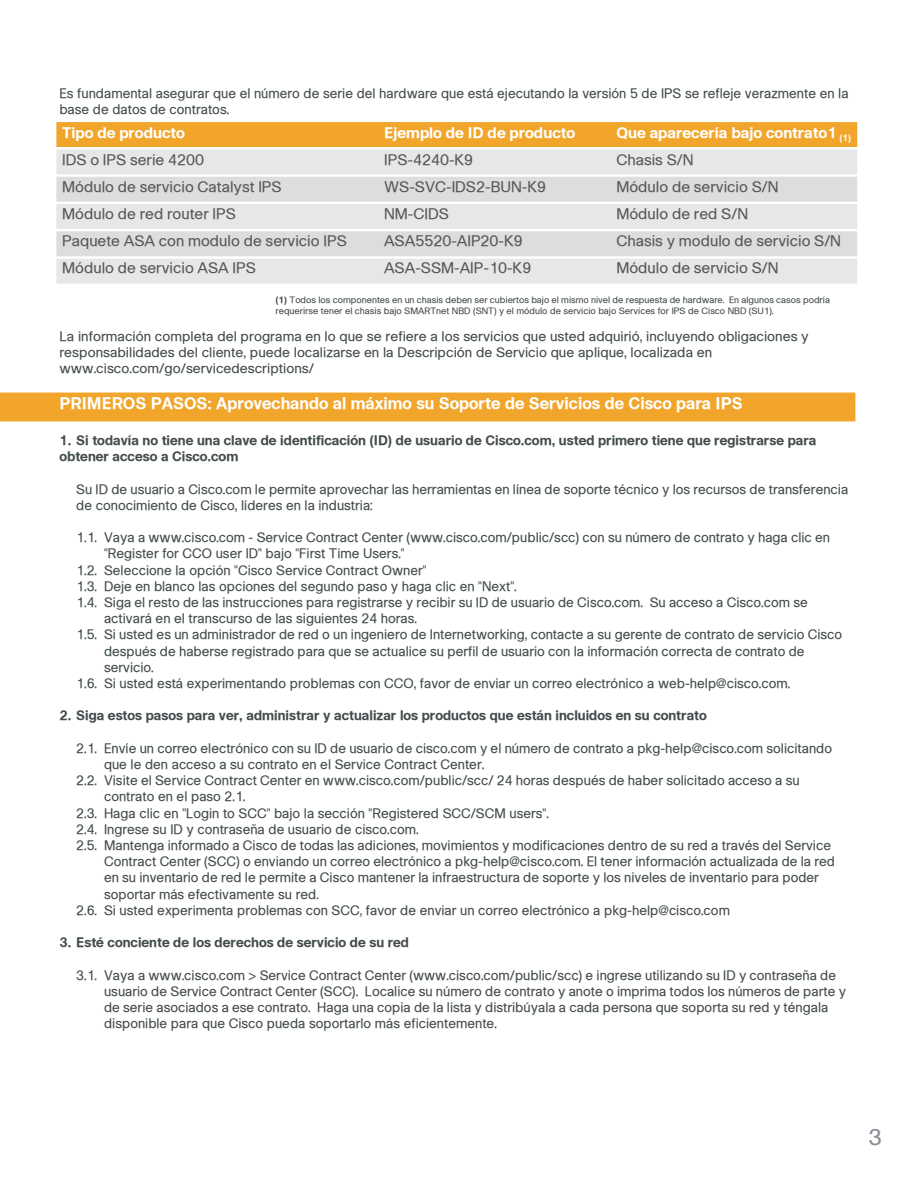
<style>
.page{position:relative;width:918px;height:1188px;background:#fff}
.page>*{position:absolute;margin:0;border:0;box-sizing:border-box;transform-origin:0 0}
.t1{font:22.5px "Ciscoregular";color:#888f95}
.t2{font:16.5px "Ciscobold";color:#fff}
.t3{font:15px/27px "Ciscoregular";color:#57585a}
.t4{font:15px "Ciscobold";color:#fff}
.t5{font:13.5px/16.2px "Ciscoregular";color:#434b4c}
.t6{font:13.5px/16.2px "Ciscobold";color:#434b4c}
.t7{font:9px/10.8px "Ciscoregular";color:#434b4c}
.s1{font-family:"Ciscobold"}
</style>
<div class="page">
<div style="left:0;top:393px;width:855px;height:28px;background:#f1a52b"></div>
<div style="left:56px;top:122px;width:801px;height:25px;background:#f1a52b"></div>
<div style="left:56px;top:149px;width:801px;height:25px;background:#e6e7e9"></div>
<div style="left:56px;top:204px;width:801px;height:25px;background:#e6e7e9"></div>
<div style="left:56px;top:177px;width:801px;height:25px;background:#dcdddf"></div>
<div style="left:56px;top:259px;width:801px;height:25px;background:#e6e7e9"></div>
<div style="left:56px;top:231px;width:801px;height:25px;background:#dcdddf"></div>
<p class="t5" style="left:59px;top:85px;width:791px">Es fundamental asegurar que el número de serie del hardware que está ejecutando la versión 5 de IPS se refleje verazmente en la base de datos de contratos.</p>
<p class="t4" style="left:62px;top:124px;width:124px">Tipo de producto</p>
<p class="t3" style="left:62px;top:146px;width:286px">IDS o IPS serie 4200<br>Módulo de servicio Catalyst IPS<br>Módulo de red router IPS<br>Paquete ASA con modulo de servicio IPS<br>Módulo de servicio ASA IPS</p>
<p class="t4" style="left:384px;top:124px;width:193px">Ejemplo de ID de producto</p>
<p class="t3" style="left:384px;top:146px;width:163px">IPS-4240-K9<br>WS-SVC-IDS2-BUN-K9<br>NM-CIDS<br>ASA5520-AIP20-K9<br>ASA-SSM-AIP-10-K9</p>
<p class="t4" style="left:616px;top:124px;width:236px">Que aparecería bajo contrato1 <sub>(1)</sub></p>
<p class="t3" style="left:616px;top:146px;width:226px">Chasis S/N<br>Módulo de servicio S/N<br>Módulo de red S/N<br>Chasis y modulo de servicio S/N<br>Módulo de servicio S/N</p>
<p class="t7" style="left:275px;top:294px;width:556px"><span class="s1">(1)</span> Todos los componentes en un chasis deben ser cubiertos bajo el mismo nivel de respuesta de hardware. En algunos casos podría requerirse tener el chasis bajo SMARTnet NBD (SNT) y el módulo de servicio bajo Services for IPS de Cisco NBD (SU1).</p>
<p class="t5" style="left:59px;top:328px;width:751px">La información completa del programa en lo que se refiere a los servicios que usted adquirió, incluyendo obligaciones y responsabilidades del cliente, puede localizarse en la Descripción de Servicio que aplique, localizada en www.cisco.com/go/servicedescriptions/</p>
<p class="t2" style="left:59px;top:393px;width:685px">PRIMEROS PASOS: Aprovechando al máximo su Soporte de Servicios de Cisco para IPS</p>
<p class="t6" style="left:59px;top:432px;width:758px">1. Si todavía no tiene una clave de identificación (ID) de usuario de Cisco.com, usted primero tiene que registrarse para obtener acceso a Cisco.com</p>
<p class="t5" style="left:76px;top:481px;width:773px">Su ID de usuario a Cisco.com le permite aprovechar las herramientas en línea de soporte técnico y los recursos de transferencia de conocimiento de Cisco, líderes en la industria:</p>
<p class="t5" style="left:76px;top:529px;width:755px">1.1. Vaya a www.cisco.com - Service Contract Center (www.cisco.com/public/scc) con su número de contrato y haga clic en</p>
<p class="t5" style="left:104px;top:545px;width:302px">"Register for CCO user ID" bajo "First Time Users."</p>
<p class="t5" style="left:76px;top:562px;width:352px">1.2. Seleccione la opción "Cisco Service Contract Owner"</p>
<p class="t5" style="left:76px;top:578px;width:442px">1.3. Deje en blanco las opciones del segundo paso y haga clic en "Next".</p>
<p class="t5" style="left:76px;top:594px;width:733px">1.4. Siga el resto de las instrucciones para registrarse y recibir su ID de usuario de Cisco.com. Su acceso a Cisco.com se</p>
<p class="t5" style="left:104px;top:610px;width:315px">activará en el transcurso de las siguientes 24 horas.</p>
<p class="t5" style="left:76px;top:626px;width:768px">1.5. Si usted es un administrador de red o un ingeniero de Internetworking, contacte a su gerente de contrato de servicio Cisco</p>
<p class="t5" style="left:104px;top:643px;width:702px">después de haberse registrado para que se actualice su perfil de usuario con la información correcta de contrato de</p>
<p class="t5" style="left:104px;top:659px;width:51px">servicio.</p>
<p class="t5" style="left:76px;top:675px;width:716px">1.6. Si usted está experimentando problemas con CCO, favor de enviar un correo electrónico a web-help@cisco.com.</p>
<p class="t6" style="left:59px;top:707px;width:649px">2. Siga estos pasos para ver, administrar y actualizar los productos que están incluidos en su contrato</p>
<p class="t5" style="left:76px;top:740px;width:757px">2.1. Envíe un correo electrónico con su ID de usuario de cisco.com y el número de contrato a pkg-help@cisco.com solicitando</p>
<p class="t5" style="left:104px;top:756px;width:382px">que le den acceso a su contrato en el Service Contract Center.</p>
<p class="t5" style="left:76px;top:772px;width:725px">2.2. Visite el Service Contract Center en www.cisco.com/public/scc/ 24 horas después de haber solicitado acceso a su</p>
<p class="t5" style="left:104px;top:788px;width:143px">contrato en el paso 2.1.</p>
<p class="t5" style="left:76px;top:805px;width:474px">2.3. Haga clic en "Login to SCC" bajo la sección "Registered SCC/SCM users".</p>
<p class="t5" style="left:76px;top:821px;width:344px">2.4. Ingrese su ID y contraseña de usuario de cisco.com.</p>
<p class="t5" style="left:76px;top:837px;width:756px">2.5. Mantenga informado a Cisco de todas las adiciones, movimientos y modificaciones dentro de su red a través del Service</p>
<p class="t5" style="left:104px;top:853px;width:733px">Contract Center (SCC) o enviando un correo electrónico a pkg-help@cisco.com. El tener información actualizada de la red</p>
<p class="t5" style="left:104px;top:869px;width:716px">en su inventario de red le permite a Cisco mantener la infraestructura de soporte y los niveles de inventario para poder</p>
<p class="t5" style="left:104px;top:886px;width:216px">soportar más efectivamente su red.</p>
<p class="t5" style="left:76px;top:902px;width:655px">2.6. Si usted experimenta problemas con SCC, favor de enviar un correo electrónico a pkg-help@cisco.com</p>
<p class="t6" style="left:59px;top:934px;width:351px">3. Esté conciente de los derechos de servicio de su red</p>
<p class="t5" style="left:104px;top:967px;width:744px;text-indent:-28px">3.1. Vaya a www.cisco.com &gt; Service Contract Center (www.cisco.com/public/scc) e ingrese utilizando su ID y contraseña de usuario de Service Contract Center (SCC). Localice su número de contrato y anote o imprima todos los números de parte y de serie asociados a ese contrato. Haga una copia de la lista y distribúyala a cada persona que soporta su red y téngala disponible para que Cisco pueda soportarlo más eficientemente.</p>
<h1 class="t1" style="left:868px;top:1124px;width:15px">3</h1>
</div>
